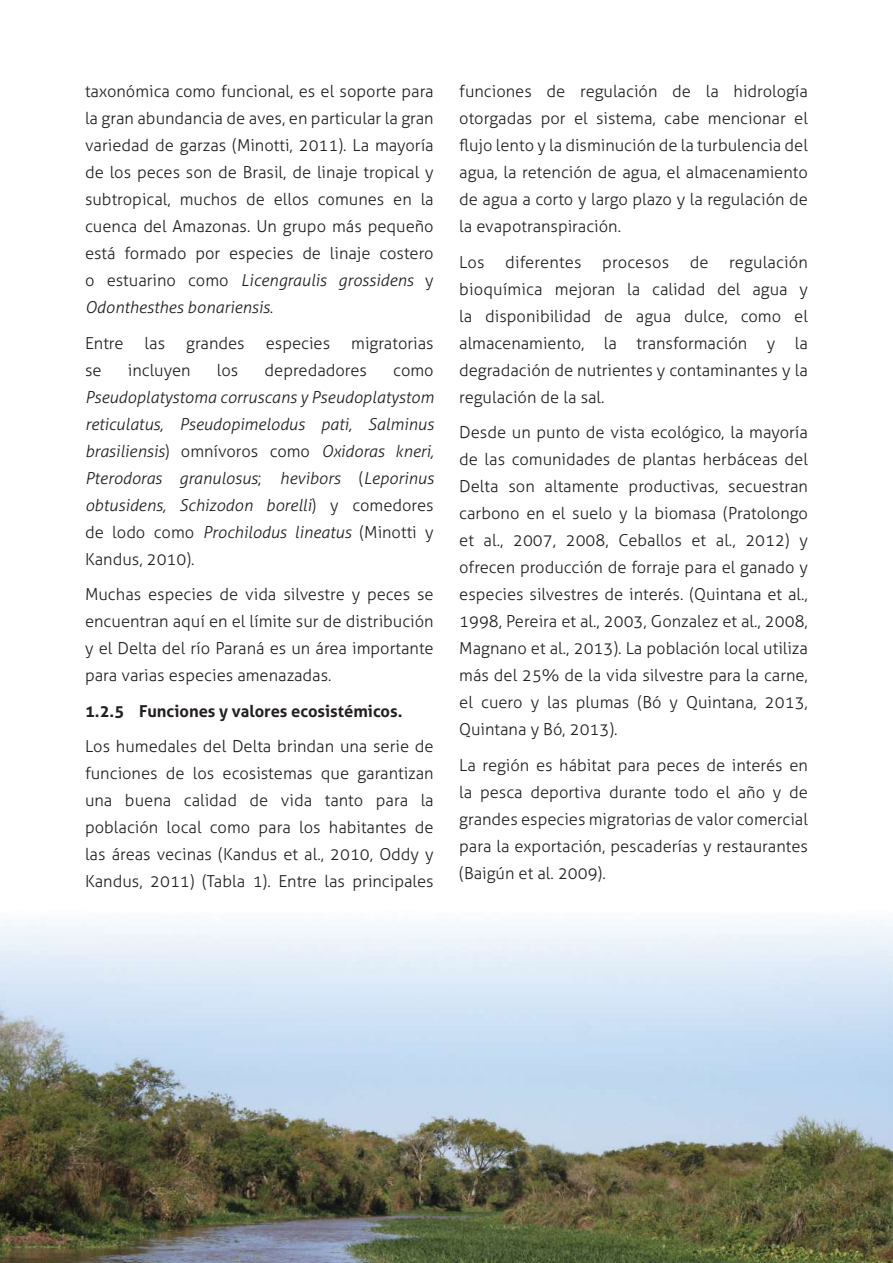
<style>
.page{position:relative;width:893px;height:1263px;background:#fff}
.page>*{position:absolute;margin:0;border:0;box-sizing:border-box;transform-origin:0 0}
.t1{font:300 16.5px/27px "Aller";color:#231f20;text-align:justify}
.t2{font:italic 300 16.5px/27px "Aller";color:#231f20;text-align:justify}
.t3{font:700 16.5px "Aller";color:#231f20}
.s1{font-style:italic}
.s2{font-style:normal}
</style>
<div class="page">
<img style="left:0;top:921px;width:893px;height:342px">
<p class="t1" style="left:85px;top:78px;width:350px">taxonómica como funcional, es el soporte para la gran abundancia de aves, en particular la gran variedad de garzas (Minotti, 2011). La mayoría de los peces son de Brasil, de linaje tropical y subtropical, muchos de ellos comunes en la cuenca del Amazonas. Un grupo más pequeño está formado por especies de linaje costero o estuarino como <span class="s1">Licengraulis grossidens</span> y <span class="s1">Odonthesthes bonariensis</span>.</p>
<p class="t1" style="left:85px;top:329px;width:40px">Entre</p>
<p class="t1" style="left:145px;top:329px;width:22px">las</p>
<p class="t1" style="left:186px;top:329px;width:60px">grandes</p>
<p class="t1" style="left:266px;top:329px;width:66px">especies</p>
<p class="t1" style="left:351px;top:329px;width:84px">migratorias</p>
<p class="t1" style="left:85px;top:356px;width:18px">se</p>
<p class="t1" style="left:128px;top:356px;width:64px">incluyen</p>
<p class="t1" style="left:217px;top:356px;width:23px">los</p>
<p class="t1" style="left:265px;top:356px;width:104px">depredadores</p>
<p class="t1" style="left:393px;top:356px;width:42px">como</p>
<p class="t2" style="left:85px;top:383px;width:350px">Pseudoplatystoma corruscans y Pseudoplatystom reticulatus, Pseudopimelodus pati, Salminus brasiliensis<span class="s2">) omnívoros como</span> Oxidoras kneri, Pterodoras granulosus<span class="s2">;</span> hevibors <span class="s2">(</span>Leporinus obtusidens, Schizodon borelli<span class="s2">) y comedores de lodo como</span> Prochilodus lineatus <span class="s2">(Minotti y Kandus, 2010).</span></p>
<p class="t1" style="left:85px;top:581px;width:350px">Muchas especies de vida silvestre y peces se encuentran aquí en el límite sur de distribución y el Delta del río Paraná es un área importante para varias especies amenazadas.</p>
<p class="t3" style="left:85px;top:701px;width:319px">1.2.5 Funciones y valores ecosistémicos.</p>
<p class="t1" style="left:85px;top:733px;width:350px">Los humedales del Delta brindan una serie de funciones de los ecosistemas que garantizan una buena calidad de vida tanto para la población local como para los habitantes de las áreas vecinas (Kandus et al., 2010, Oddy y Kandus, 2011) (Tabla 1). Entre las principales</p>
<p class="t1" style="left:459px;top:78px;width:350px">funciones de regulación de la hidrología otorgadas por el sistema, cabe mencionar el flujo lento y la disminución de la turbulencia del agua, la retención de agua, el almacenamiento de agua a corto y largo plazo y la regulación de la evapotranspiración.</p>
<p class="t1" style="left:459px;top:248px;width:350px">Los diferentes procesos de regulación bioquímica mejoran la calidad del agua y la disponibilidad de agua dulce, como el almacenamiento, la transformación y la degradación de nutrientes y contaminantes y la regulación de la sal.</p>
<p class="t1" style="left:459px;top:419px;width:350px">Desde un punto de vista ecológico, la mayoría de las comunidades de plantas herbáceas del Delta son altamente productivas, secuestran carbono en el suelo y la biomasa (Pratolongo et al., 2007, 2008, Ceballos et al., 2012) y ofrecen producción de forraje para el ganado y especies silvestres de interés. (Quintana et al., 1998, Pereira et al., 2003, Gonzalez et al., 2008, Magnano et al., 2013). La población local utiliza más del 25% de la vida silvestre para la carne, el cuero y las plumas (Bó y Quintana, 2013, Quintana y Bó, 2013).</p>
<p class="t1" style="left:459px;top:751px;width:350px">La región es hábitat para peces de interés en la pesca deportiva durante todo el año y de grandes especies migratorias de valor comercial para la exportación, pescaderías y restaurantes (Baigún et al. 2009).</p>
</div>
